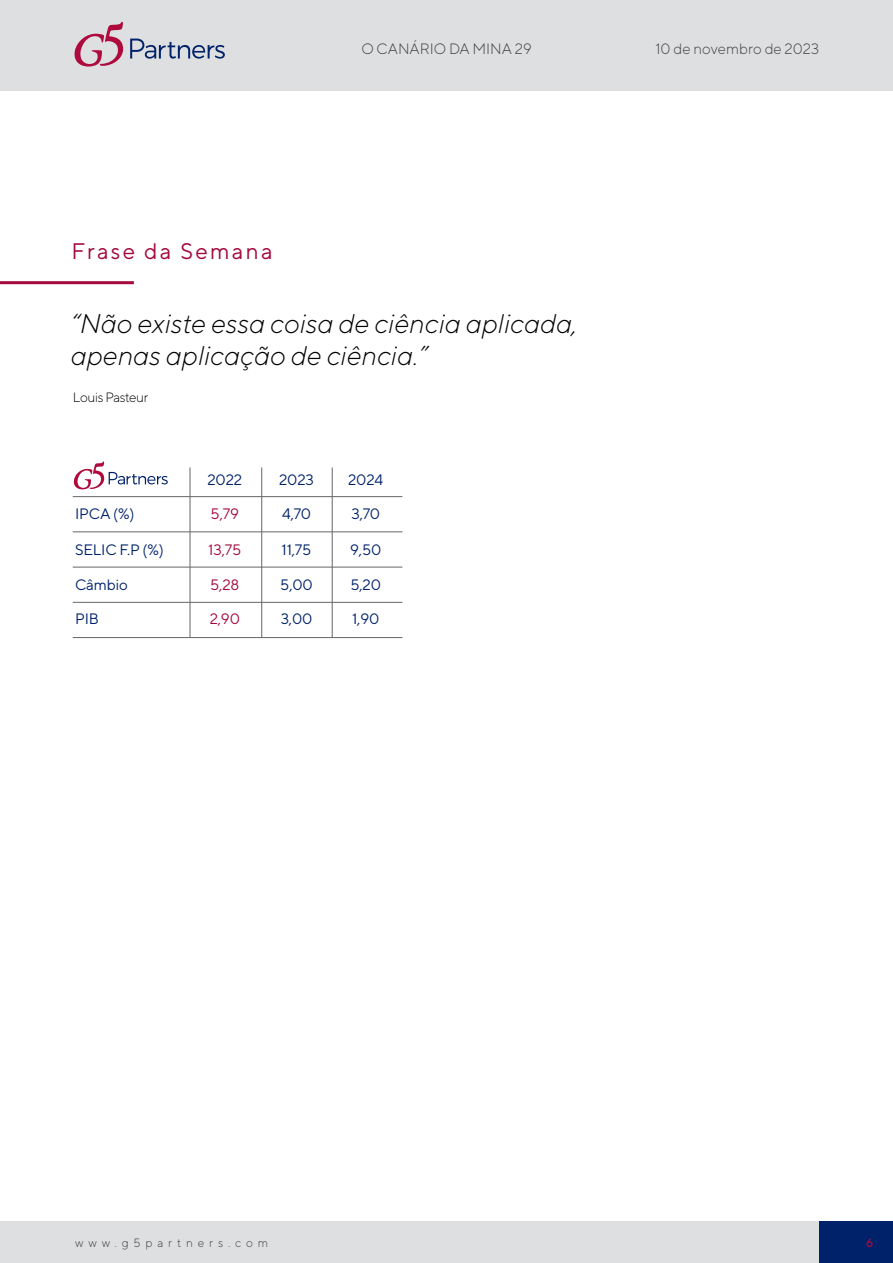
<style>
.page{position:relative;width:893px;height:1263px;background:#fff}
.page>*{position:absolute;margin:0;border:0;box-sizing:border-box;transform-origin:0 0}
.t1{font:italic 300 27px/32.4px "TT Norms";color:#000}
.t2{font:22.5px "TT Norms";letter-spacing:.1em;color:#a30a3d}
.t3{font:15.15px "TT Norms";letter-spacing:-.01em;color:#00226b}
.t4{font:15.15px "TT Norms";letter-spacing:-.01em;color:#a30a3d}
.t5{font:300 15px "TT Norms";color:#404041}
.t6{font:300 13.5px "TT Norms";letter-spacing:-.025em;color:#000}
.t7{font:300 12px "TT Norms";letter-spacing:.4em;color:#404041}
.t8{font:500 12px "TT Norms";color:#af0a3d}
</style>
<div class="page">
<hr style="left:0;top:281px;width:134px;height:3px;background:#a30a3d">
<hr style="left:190px;top:467px;width:1px;height:171px;background:#666">
<hr style="left:261px;top:467px;width:1px;height:171px;background:#666">
<hr style="left:332px;top:467px;width:1px;height:171px;background:#666">
<hr style="left:73px;top:496px;width:329px;height:1px;background:#666">
<hr style="left:73px;top:532px;width:329px;height:1px;background:#666">
<hr style="left:73px;top:567px;width:329px;height:1px;background:#666">
<hr style="left:73px;top:602px;width:329px;height:1px;background:#666">
<hr style="left:73px;top:637px;width:329px;height:1px;background:#666">
<svg style="left:73px;top:461px;width:95px;height:28px"></svg>
<div style="left:0;top:1222px;width:893px;height:41px;background:#dedfe0"></div>
<div style="left:819px;top:1222px;width:74px;height:41px;background:#00226b"></div>
<div style="left:0;top:0;width:893px;height:90px;background:#dedfe0"></div>
<svg style="left:130px;top:39px;width:95px;height:20px"></svg>
<svg style="left:74px;top:22px;width:49px;height:45px"></svg>
<h2 class="t2" style="left:71px;top:237px;width:203px">Frase da Semana</h2>
<p class="t5" style="left:361px;top:40px;width:172px">O CANÁRIO DA MINA 29</p>
<p class="t5" style="left:655px;top:40px;width:165px">10 de novembro de 2023</p>
<h1 class="t1" style="left:71px;top:306px;width:508px">“Não existe essa coisa de ciência aplicada, apenas aplicação de ciência.”</h1>
<p class="t6" style="left:73px;top:389px;width:77px">Louis Pasteur</p>
<p class="t3" style="left:75px;top:505px;width:61px">IPCA (%)</p>
<p class="t3" style="left:75px;top:540px;width:90px">SELIC F.P (%)</p>
<p class="t3" style="left:75px;top:575px;width:54px">Câmbio</p>
<p class="t3" style="left:75px;top:609px;width:25px">PIB</p>
<p class="t3" style="left:207px;top:471px;width:36px">2022</p>
<p class="t4" style="left:211px;top:505px;width:30px">5,79</p>
<p class="t4" style="left:208px;top:540px;width:35px">13,75</p>
<p class="t4" style="left:210px;top:575px;width:31px">5,28</p>
<p class="t4" style="left:210px;top:609px;width:32px">2,90</p>
<p class="t3" style="left:279px;top:471px;width:36px">2023</p>
<p class="t3" style="left:282px;top:505px;width:31px">4,70</p>
<p class="t3" style="left:282px;top:540px;width:31px">11,75</p>
<p class="t3" style="left:280px;top:575px;width:34px">5,00</p>
<p class="t3" style="left:281px;top:609px;width:33px">3,00</p>
<p class="t3" style="left:348px;top:471px;width:37px">2024</p>
<p class="t3" style="left:351px;top:505px;width:30px">3,70</p>
<p class="t3" style="left:350px;top:540px;width:33px">9,50</p>
<p class="t3" style="left:350px;top:575px;width:32px">5,20</p>
<p class="t3" style="left:352px;top:609px;width:29px">1,90</p>
<p class="t7" style="left:75px;top:1235px;width:195px">www.g5partners.com</p>
<p class="t8" style="left:866px;top:1235px;width:9px">6</p>
</div>
